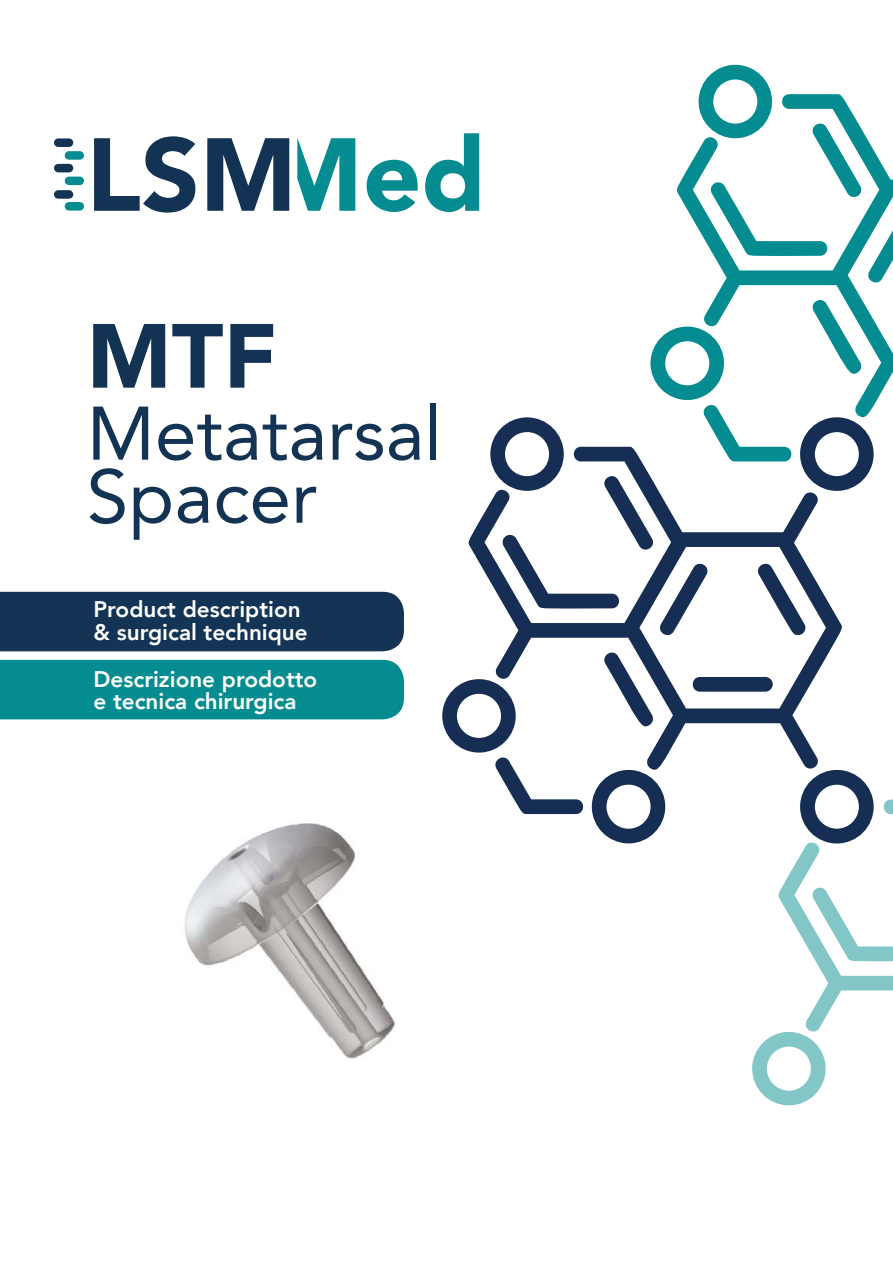
<style>
.page{position:relative;width:893px;height:1263px;background:#fff}
.page>*{position:absolute;margin:0;border:0;box-sizing:border-box;transform-origin:0 0}
.t1{font:900 90px "Avenir";color:#123354}
.t2{font:75px/63px "Avenir";color:#123354}
.t3{font:800 22.5px/22.5px "Avenir";color:#fff}
</style>
<div class="page">
<div style="left:0;top:592px;width:404px;height:59px;background:#133454"></div>
<div style="left:0;top:660px;width:404px;height:59px;background:#058c91"></div>
<div style="left:54px;top:138px;width:19px;height:9px;background:#123354;border-radius:4px"></div>
<div style="left:54px;top:190px;width:19px;height:9px;background:#123354;border-radius:4px"></div>
<div style="left:54px;top:164px;width:19px;height:8px;background:#123354;border-radius:4px"></div>
<svg style="left:94px;top:136px;width:101px;height:77px"></svg>
<svg style="left:207px;top:138px;width:82px;height:73px"></svg>
<svg style="left:367px;top:160px;width:51px;height:52px"></svg>
<svg style="left:425px;top:133px;width:54px;height:79px"></svg>
<svg style="left:297px;top:138px;width:58px;height:73px"></svg>
<div style="left:65px;top:202px;width:19px;height:9px;background:#058c91;border-radius:4px"></div>
<div style="left:65px;top:177px;width:19px;height:8px;background:#058c91;border-radius:4px"></div>
<div style="left:65px;top:151px;width:19px;height:9px;background:#058c91;border-radius:4px"></div>
<img style="left:184px;top:814px;width:372px;height:245px">
<svg style="left:676px;top:96px;width:217px;height:309px"></svg>
<svg style="left:699px;top:65px;width:194px;height:222px"></svg>
<svg style="left:468px;top:503px;width:370px;height:267px"></svg>
<svg style="left:600px;top:648px;width:54px;height:82px"></svg>
<svg style="left:690px;top:677px;width:83px;height:15px"></svg>
<svg style="left:752px;top:770px;width:141px;height:336px"></svg>
<svg style="left:490px;top:295px;width:384px;height:345px"></svg>
<svg style="left:592px;top:770px;width:73px;height:73px"></svg>
<svg style="left:442px;top:679px;width:143px;height:135px"></svg>
<h1 class="t1" style="left:87px;top:279px;width:191px">MTF</h1>
<h2 class="t2" style="left:87px;top:400px;width:357px">Metatarsal<br>Spacer</h2>
<p class="t3" style="left:94px;top:598px;width:216px">Product description &amp; surgical technique</p>
<p class="t3" style="left:94px;top:667px;width:225px">Descrizione prodotto e tecnica chirurgica</p>
</div>
